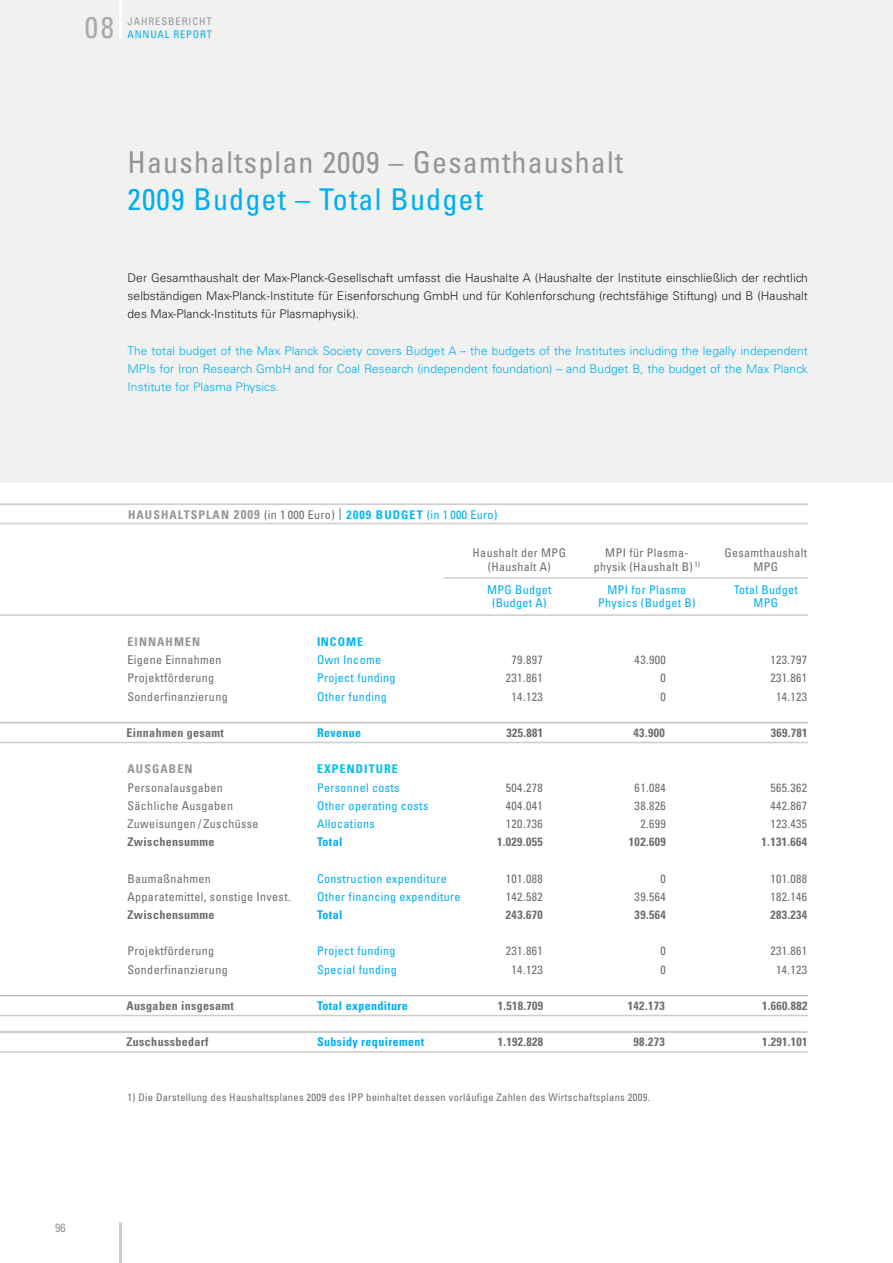
<style>
.page{position:relative;width:893px;height:1263px;background:#fff}
.page>*{position:absolute;margin:0;border:0;box-sizing:border-box;transform-origin:0 0}
.t1{font:condensed 30px "Univers LT";letter-spacing:.04em;color:#939598}
.t2{font:condensed 30px "Univers LT";letter-spacing:.04em;color:#00aeef}
.t3{font:condensed 30px "Univers LT";color:#a8a9ad}
.copy_deutsch{font:condensed 12px "Univers LT";letter-spacing:.03em;color:#6c6d70}
.copy_deutsch-2{font:300 12px/18.1px "Univers LT";letter-spacing:.005em;color:#231f20;text-align:justify}
.copy_englisch{font:300 12px/18.1px "Univers LT";letter-spacing:.005em;color:#00aeef;text-align:justify}
.copy_englisch-2{font:condensed 12px "Univers LT";letter-spacing:.03em;color:#00aeef}
.copy_deutsch_bold{font:700 condensed 12px "Univers LT";letter-spacing:.03em;color:#6c6d70}
.copy_deutsch-3{font:700 condensed 12px "Univers LT";letter-spacing:.03em;color:#6c6d70}
.copy_deutsch-4{font:condensed 12px "Univers LT";letter-spacing:.03em;color:#00aeef}
.text_kapitel_rechts{font:700 condensed 12px "Univers LT";letter-spacing:.09em;color:#939598}
.copy_deutsch_bold-2{font:700 condensed 12px "Univers LT";letter-spacing:.03em;color:#00aeef}
.copy_deutsch-5{font:700 condensed 12px "Univers LT";letter-spacing:.09em;color:#939598}
.copy_deutsch-6{font:700 condensed 12px "Univers LT";letter-spacing:.09em;color:#00baf1}
.copy_englisch-3{font:700 condensed 12px "Univers LT";color:#00aeef}
.t4{font:condensed 12px "Univers LT";color:#939598}
.Caption_Deutsch{font:condensed 10.5px "Univers LT";letter-spacing:.03em;color:#6c6d70}
.t5{font:condensed 10.5px "Univers LT";letter-spacing:.09em;color:#939598}
.t6{font:condensed 10.5px "Univers LT";letter-spacing:.075em;color:#00aeef}
.s1{font-size:12.75px}
.s2{font-weight:400;color:#6c6d70}
.s3{color:#00baf1}
.s4{font-weight:400;color:#00aeef}
.s5{color:#00aeef}
</style>
<div class="page">
<div style="left:0;top:0;width:893px;height:482px;background:#f1f2ef"></div>
<hr style="left:119px;top:0;width:3px;height:38px;background:#fff">
<hr style="left:119px;top:1222px;width:3px;height:41px;background:#cbccce">
<hr style="left:0;top:503px;width:808px;height:2px;background:#cbccce">
<hr style="left:0;top:523px;width:808px;height:1px;background:#cbccce">
<hr style="left:0;top:722px;width:808px;height:1px;background:#bcbdc0">
<hr style="left:0;top:742px;width:808px;height:1px;background:#cbccce">
<hr style="left:0;top:995px;width:808px;height:1px;background:#bcbdc0">
<hr style="left:0;top:1015px;width:808px;height:1px;background:#cbccce">
<hr style="left:0;top:1031px;width:808px;height:2px;background:#bcbdc0">
<hr style="left:0;top:1051px;width:808px;height:2px;background:#cbccce">
<hr style="left:0;top:614px;width:808px;height:2px;background:#cbccce">
<hr style="left:444px;top:577px;width:364px;height:2px;background:#cbccce">
<p class="t3" style="left:85px;top:8px;width:31px">08</p>
<p class="t5" style="left:128px;top:15px;width:86px">JAHRESBERICHT</p>
<p class="t6" style="left:128px;top:28px;width:86px">ANNUAL REPORT</p>
<p class="t1" style="left:128px;top:143px;width:497px">Haushaltsplan 2009 – Gesamthaushalt</p>
<p class="t2" style="left:128px;top:181px;width:357px">2009 Budget – Total Budget</p>
<p class="copy_deutsch-2" style="left:128px;top:269px;width:682px">Der Gesamthaushalt der Max-Planck-Gesellschaft umfasst die Haushalte A (Haushalte der Institute einschließlich der rechtlich selbständigen Max-Planck-Institute für Eisenforschung GmbH und für Kohlenforschung (rechtsfähige Stiftung) und B (Haushalt des Max-Planck-Instituts für Plasmaphysik).</p>
<p class="copy_englisch" style="left:128px;top:341px;width:682px">The total budget of the Max Planck Society covers Budget A – the budgets of the Institutes including the legally independent MPIs for Iron Research GmbH and for Coal Research (independent foundation) – and Budget B, the budget of the Max Planck Institute for Plasma Physics.</p>
<p class="text_kapitel_rechts" style="left:128px;top:507px;width:371px">Haushaltsplan <span class="s1">2009</span> <span class="s2">(in 1000 Euro)</span> | <span class="s3">2009 BU DGET</span> <span class="s4">(in 1000 Euro)</span></p>
<p class="copy_deutsch" style="left:473px;top:545px;width:95px">Haushalt der MPG</p>
<p class="copy_deutsch" style="left:605px;top:545px;width:85px">MPI für Plasma-</p>
<p class="copy_deutsch" style="left:724px;top:545px;width:84px">Gesamthaushalt</p>
<p class="copy_deutsch" style="left:488px;top:559px;width:65px">(Haushalt A)</p>
<p class="copy_deutsch" style="left:594px;top:559px;width:108px">physik (Haushalt B) <sup>1)</sup></p>
<p class="copy_deutsch" style="left:753px;top:559px;width:26px">MPG</p>
<p class="copy_deutsch-4" style="left:487px;top:582px;width:66px">MPG Budget</p>
<p class="copy_deutsch-4" style="left:607px;top:582px;width:80px">MPI for Plasma</p>
<p class="copy_deutsch-4" style="left:734px;top:582px;width:66px">Total Budget</p>
<p class="copy_deutsch-4" style="left:492px;top:595px;width:56px">(Budget A)</p>
<p class="copy_deutsch-4" style="left:598px;top:595px;width:99px">Physics (Budget B)</p>
<p class="copy_deutsch-4" style="left:753px;top:595px;width:26px">MPG</p>
<p class="copy_deutsch-6" style="left:317px;top:634px;width:48px"><span class="s5">I</span>NCOME</p>
<p class="copy_englisch-2" style="left:317px;top:652px;width:65px">Own Income</p>
<p class="copy_englisch-2" style="left:317px;top:670px;width:80px">Project funding</p>
<p class="copy_englisch-2" style="left:317px;top:689px;width:71px">Other funding</p>
<p class="copy_deutsch-5" style="left:128px;top:634px;width:74px">Einnahmen</p>
<p class="copy_deutsch" style="left:128px;top:652px;width:96px">Eigene Einnahmen</p>
<p class="copy_deutsch" style="left:512px;top:652px;width:33px">79.897</p>
<p class="copy_deutsch" style="left:635px;top:652px;width:33px">43.900</p>
<p class="copy_deutsch" style="left:770px;top:652px;width:38px">123.797</p>
<p class="copy_deutsch" style="left:128px;top:670px;width:88px">Projektförderung</p>
<p class="copy_deutsch" style="left:506px;top:670px;width:38px">231.861</p>
<p class="copy_deutsch" style="left:660px;top:670px;width:7px">0</p>
<p class="copy_deutsch" style="left:770px;top:670px;width:38px">231.861</p>
<p class="copy_deutsch" style="left:128px;top:689px;width:102px">Sonderfinanzierung</p>
<p class="copy_deutsch" style="left:512px;top:689px;width:33px">14.123</p>
<p class="copy_deutsch" style="left:660px;top:689px;width:7px">0</p>
<p class="copy_deutsch" style="left:776px;top:689px;width:33px">14.123</p>
<p class="copy_deutsch_bold" style="left:127px;top:725px;width:99px">Einnahmen gesamt</p>
<p class="copy_deutsch_bold-2" style="left:317px;top:725px;width:46px">Revenue</p>
<p class="copy_deutsch_bold" style="left:506px;top:725px;width:38px">325.881</p>
<p class="copy_deutsch_bold" style="left:634px;top:725px;width:33px">43.900</p>
<p class="copy_deutsch_bold" style="left:771px;top:725px;width:38px">369.781</p>
<p class="copy_deutsch-5" style="left:128px;top:762px;width:66px">Ausgaben</p>
<p class="copy_deutsch" style="left:128px;top:780px;width:97px">Personalausgaben</p>
<p class="copy_deutsch" style="left:506px;top:780px;width:38px">504.278</p>
<p class="copy_deutsch" style="left:635px;top:780px;width:33px">61.084</p>
<p class="copy_deutsch" style="left:770px;top:780px;width:38px">565.362</p>
<p class="copy_deutsch" style="left:128px;top:798px;width:107px">Sächliche Ausgaben</p>
<p class="copy_deutsch" style="left:506px;top:798px;width:38px">404.041</p>
<p class="copy_deutsch" style="left:635px;top:798px;width:33px">38.826</p>
<p class="copy_deutsch" style="left:770px;top:798px;width:38px">442.867</p>
<p class="copy_deutsch" style="left:128px;top:816px;width:132px">Zuweisungen / Zuschüsse</p>
<p class="copy_deutsch" style="left:506px;top:816px;width:38px">120.736</p>
<p class="copy_deutsch" style="left:640px;top:816px;width:27px">2.699</p>
<p class="copy_deutsch" style="left:770px;top:816px;width:38px">123.435</p>
<p class="copy_deutsch-3" style="left:128px;top:834px;width:88px">Zwischensumme</p>
<p class="copy_deutsch-3" style="left:497px;top:834px;width:47px">1.029.055</p>
<p class="copy_deutsch-3" style="left:629px;top:834px;width:38px">102.609</p>
<p class="copy_deutsch-3" style="left:762px;top:834px;width:47px">1.131.664</p>
<p class="copy_deutsch" style="left:128px;top:871px;width:85px">Baumaßnahmen</p>
<p class="copy_deutsch" style="left:506px;top:871px;width:38px">101.088</p>
<p class="copy_deutsch" style="left:660px;top:871px;width:7px">0</p>
<p class="copy_deutsch" style="left:770px;top:871px;width:38px">101.088</p>
<p class="copy_deutsch" style="left:128px;top:889px;width:165px">Apparatemittel, sonstige Invest.</p>
<p class="copy_deutsch" style="left:506px;top:889px;width:38px">142.582</p>
<p class="copy_deutsch" style="left:635px;top:889px;width:33px">39.564</p>
<p class="copy_deutsch" style="left:770px;top:889px;width:38px">182.146</p>
<p class="copy_deutsch-3" style="left:128px;top:907px;width:88px">Zwischensumme</p>
<p class="copy_deutsch-3" style="left:506px;top:907px;width:38px">243.670</p>
<p class="copy_deutsch-3" style="left:635px;top:907px;width:33px">39.564</p>
<p class="copy_deutsch-3" style="left:770px;top:907px;width:38px">283.234</p>
<p class="copy_deutsch" style="left:128px;top:943px;width:88px">Projektförderung</p>
<p class="copy_deutsch" style="left:506px;top:943px;width:38px">231.861</p>
<p class="copy_deutsch" style="left:660px;top:943px;width:7px">0</p>
<p class="copy_deutsch" style="left:770px;top:943px;width:38px">231.861</p>
<p class="copy_deutsch" style="left:128px;top:962px;width:102px">Sonderfinanzierung</p>
<p class="copy_deutsch" style="left:512px;top:962px;width:33px">14.123</p>
<p class="copy_deutsch" style="left:660px;top:962px;width:7px">0</p>
<p class="copy_deutsch" style="left:776px;top:962px;width:33px">14.123</p>
<p class="copy_deutsch-6" style="left:317px;top:762px;width:82px">EXPENDITURE</p>
<p class="copy_englisch-2" style="left:317px;top:780px;width:84px">Personnel costs</p>
<p class="copy_englisch-2" style="left:317px;top:798px;width:113px">Other operating costs</p>
<p class="copy_deutsch-4" style="left:317px;top:816px;width:59px">Allocations</p>
<p class="copy_englisch-3" style="left:317px;top:834px;width:27px">Total</p>
<p class="copy_englisch-2" style="left:317px;top:871px;width:131px">Construction expenditure</p>
<p class="copy_englisch-2" style="left:317px;top:889px;width:145px">Other financing expenditure</p>
<p class="copy_englisch-3" style="left:317px;top:907px;width:27px">Total</p>
<p class="copy_englisch-2" style="left:317px;top:943px;width:80px">Project funding</p>
<p class="copy_englisch-2" style="left:317px;top:962px;width:81px">Special funding</p>
<p class="copy_deutsch_bold" style="left:127px;top:998px;width:109px">Ausgaben insgesamt</p>
<p class="copy_deutsch_bold-2" style="left:317px;top:998px;width:92px">Total expenditure</p>
<p class="copy_deutsch_bold" style="left:498px;top:998px;width:47px">1.518.709</p>
<p class="copy_deutsch_bold" style="left:628px;top:998px;width:38px">142.173</p>
<p class="copy_deutsch_bold" style="left:762px;top:998px;width:47px">1.660.882</p>
<p class="copy_deutsch_bold" style="left:127px;top:1035px;width:83px">Zuschussbedarf</p>
<p class="copy_deutsch_bold-2" style="left:317px;top:1035px;width:109px">Subsidy requirement</p>
<p class="copy_deutsch_bold" style="left:498px;top:1035px;width:47px">1.192.828</p>
<p class="copy_deutsch_bold" style="left:634px;top:1035px;width:33px">98.273</p>
<p class="copy_deutsch_bold" style="left:762px;top:1035px;width:47px">1.291.101</p>
<p class="Caption_Deutsch" style="left:128px;top:1090px;width:524px">1) Die Darstellung des Haushaltsplanes 2009 des IPP beinhaltet dessen vorläufige Zahlen des Wirtschaftsplans 2009.</p>
<p class="t4" style="left:55px;top:1220px;width:12px">96</p>
</div>
